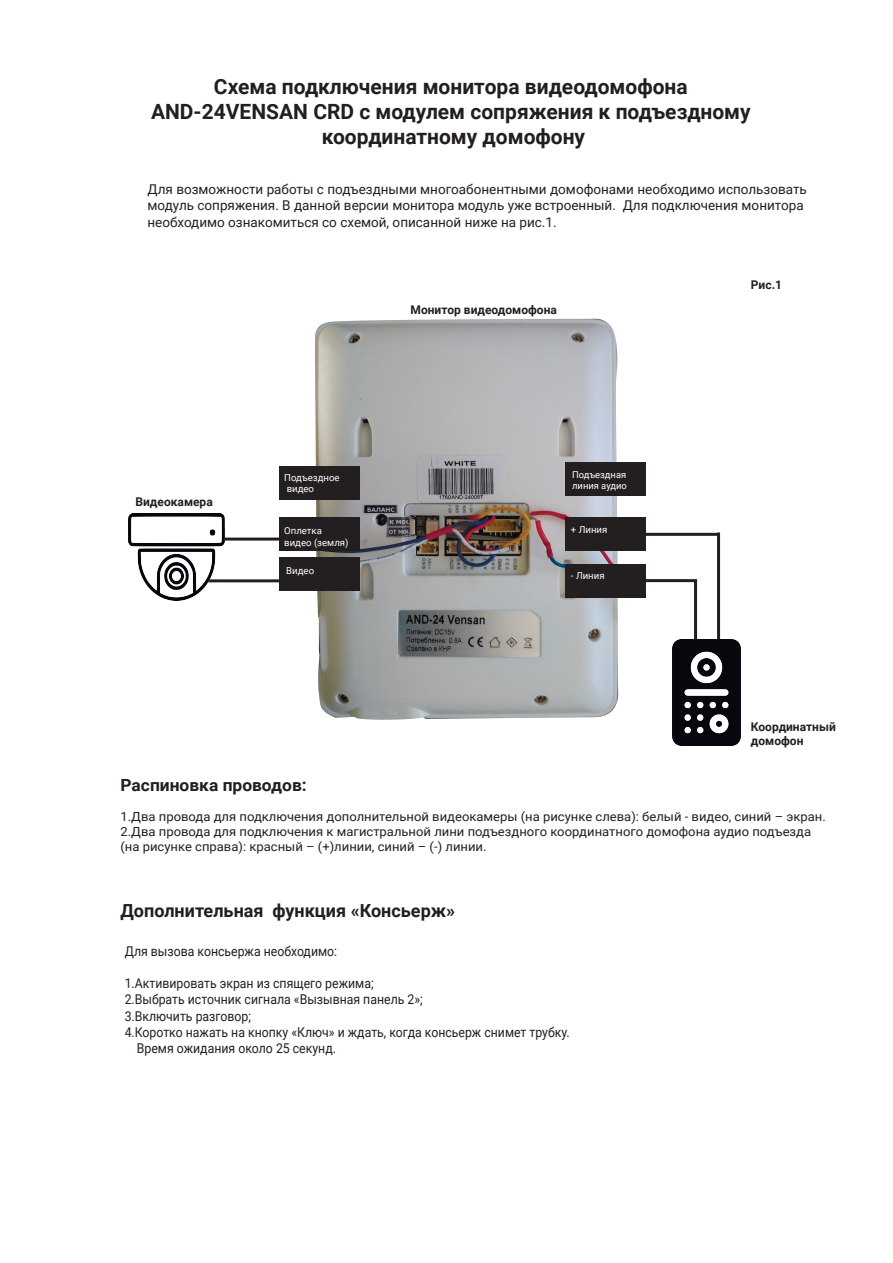
<style>
.page{position:relative;width:893px;height:1263px;background:#fff}
.page>*{position:absolute;margin:0;border:0;box-sizing:border-box;transform-origin:0 0}
.t1{font:700 21px/25.2px "Roboto";color:#231f20;text-align:center}
.t2{font:700 18px "Roboto";color:#231f20}
.t3{font:700 16.8px "Roboto";color:#231f20;scale:1.04 1}
.t4{font:13.5px "Roboto";color:#231f20;scale:.91 1}
.t5{font:13.5px/16.2px "Roboto";color:#231f20}
.t6{font:12.6px/15px "Roboto";color:#231f20;scale:1.04 1}
.t7{font:700 12px/14.4px "Roboto";color:#231f20}
.t8{font:9.6px/11.6px "Roboto";color:#fff}
.t9{font:9.45px/11.2px "Roboto";color:#fff}
</style>
<div class="page">
<hr style="left:208px;top:579px;width:101px;height:3px;background:#231f20">
<hr style="left:225px;top:537px;width:78px;height:3px;background:#231f20">
<hr style="left:717px;top:532px;width:3px;height:117px;background:#231f20">
<hr style="left:694px;top:581px;width:3px;height:72px;background:#231f20">
<img style="left:129px;top:513px;width:96px;height:87px">
<img style="left:672px;top:639px;width:69px;height:107px">
<hr style="left:642px;top:533px;width:76px;height:3px;background:#231f20">
<img style="left:296px;top:318px;width:357px;height:402px">
<div style="left:565px;top:564px;width:81px;height:33px;background:#231f20"></div>
<div style="left:565px;top:518px;width:81px;height:33px;background:#231f20"></div>
<div style="left:565px;top:463px;width:81px;height:33px;background:#231f20"></div>
<hr style="left:620px;top:579px;width:77px;height:3px;background:#231f20">
<div style="left:279px;top:518px;width:80px;height:33px;background:#231f20"></div>
<div style="left:279px;top:557px;width:80px;height:33px;background:#231f20"></div>
<div style="left:279px;top:466px;width:80px;height:33px;background:#231f20"></div>
<h1 class="t1" style="left:151px;top:73px;width:601px">Схема подключения монитора видеодомофона<br>AND-24VENSAN CRD с модулем сопряжения к подъездному координатному домофону</h1>
<p class="t5" style="left:147px;top:181px;width:661px">Для возможности работы с подъездными многоабонентными домофонами необходимо использовать модуль сопряжения. В данной версии монитора модуль уже встроенный. Для подключения монитора необходимо ознакомиться со схемой, описанной ниже на рис.1.</p>
<p class="t7" style="left:136px;top:494px;width:79px">Видеокамера</p>
<p class="t8" style="left:284px;top:471px;width:57px">Подъездное видео</p>
<p class="t8" style="left:284px;top:525px;width:66px">Оплетка видео (земля)</p>
<p class="t8" style="left:286px;top:565px;width:29px">Видео</p>
<p class="t7" style="left:410px;top:303px;width:148px">Монитор видеодомофона</p>
<p class="t9" style="left:572px;top:469px;width:56px">Подъездная линия аудио</p>
<p class="t8" style="left:571px;top:523px;width:38px">+ Линия</p>
<p class="t8" style="left:571px;top:570px;width:35px">- Линия</p>
<p class="t7" style="left:751px;top:277px;width:33px">Рис.1</p>
<p class="t7" style="left:751px;top:719px;width:86px">Координатный домофон</p>
<h3 class="t3" style="left:120px;top:773px;width:181px">Распиновка проводов:</h3>
<p class="t6" style="left:120px;top:809px;width:680px">1.Два провода для подключения дополнительной видеокамеры (на рисунке слева): белый - видео, синий – экран.<br>2.Два провода для подключения к магистральной лини подъездного координатного домофона аудио подъезда (на рисунке справа): красный – (+)линии, синий – (-) линии.</p>
<h2 class="t2" style="left:121px;top:898px;width:336px">Дополнительная функция «Консьерж»</h2>
<p class="t4" style="left:125px;top:941px;width:235px">Для вызова консьержа необходимо:</p>
<p class="t4" style="left:125px;top:974px;width:275px">1.Активировать экран из спящего режима;</p>
<p class="t4" style="left:125px;top:990px;width:329px">2.Выбрать источник сигнала «Вызывная панель 2»;</p>
<p class="t4" style="left:125px;top:1006px;width:140px">3.Включить разговор;</p>
<p class="t4" style="left:125px;top:1022px;width:491px">4.Коротко нажать на кнопку «Ключ» и ждать, когда консьерж снимет трубку.</p>
<p class="t4" style="left:137px;top:1039px;width:220px">Время ожидания около 25 секунд.</p>
</div>
